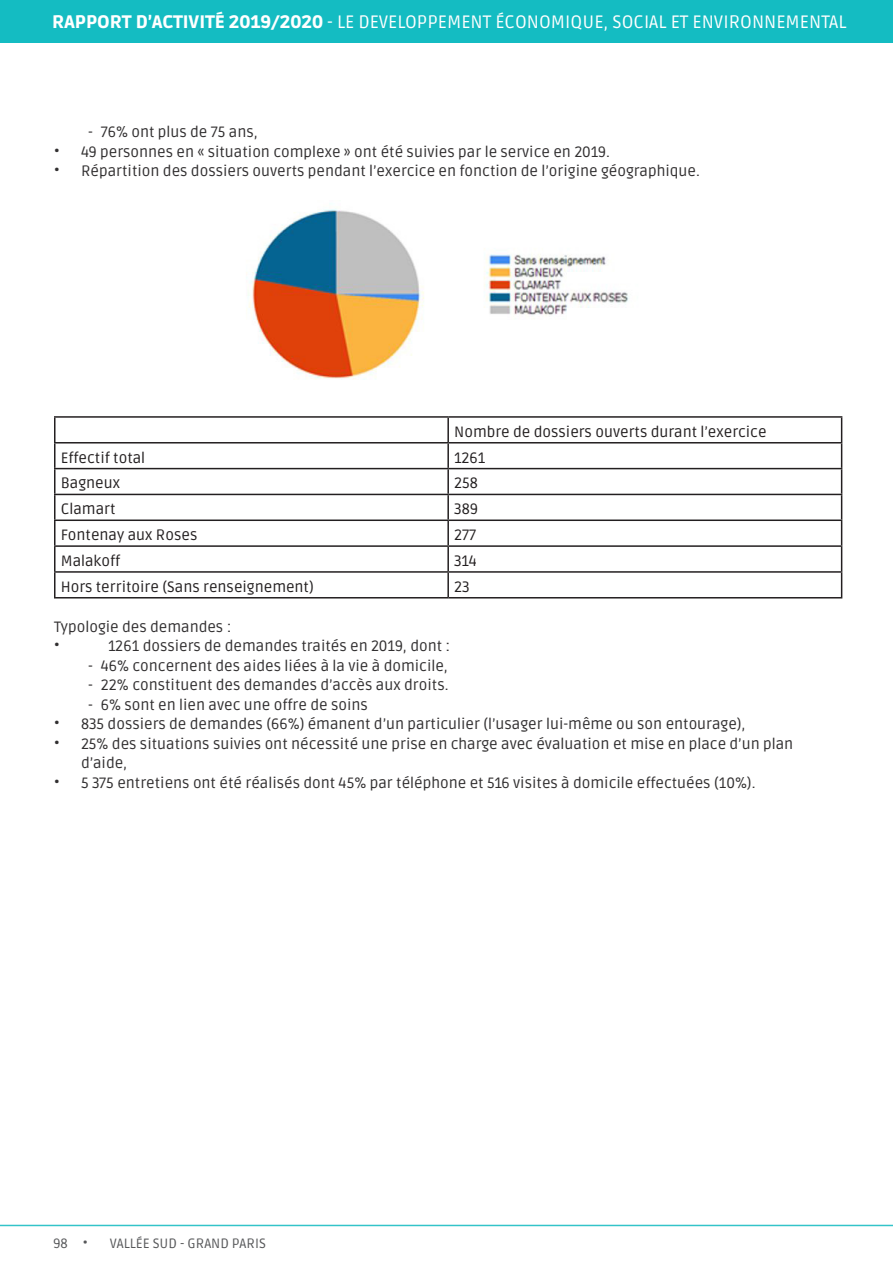
<style>
.page{position:relative;width:893px;height:1263px;background:#fff}
.page>*{position:absolute;margin:0;border:0;box-sizing:border-box;transform-origin:0 0}
.t1{font:18px "Ruda";color:#fff}
.t2{font:15px/19.5px "Ruda";color:#312f30}
.t3{font:15px "Ruda";color:#231f20}
.t4{font:13.5px "Ruda";color:#57585a}
.s1{font-weight:900}
</style>
<div class="page">
<div style="left:0;top:0;width:893px;height:43px;background:#14bcc2"></div>
<hr style="left:0;top:1225px;width:893px;height:1px;background:#00b6bc">
<hr style="left:54px;top:416px;width:394px;height:2px;background:#231f20">
<hr style="left:54px;top:418px;width:2px;height:24px;background:#231f20">
<hr style="left:448px;top:416px;width:394px;height:2px;background:#231f20">
<hr style="left:447px;top:418px;width:2px;height:24px;background:#231f20">
<hr style="left:54px;top:442px;width:394px;height:1px;background:#231f20">
<hr style="left:54px;top:443px;width:2px;height:25px;background:#231f20">
<hr style="left:448px;top:442px;width:394px;height:1px;background:#231f20">
<hr style="left:447px;top:443px;width:2px;height:25px;background:#231f20">
<hr style="left:54px;top:468px;width:394px;height:1px;background:#231f20">
<hr style="left:54px;top:469px;width:2px;height:25px;background:#231f20">
<hr style="left:448px;top:468px;width:394px;height:1px;background:#231f20">
<hr style="left:447px;top:469px;width:2px;height:25px;background:#231f20">
<hr style="left:54px;top:494px;width:394px;height:1px;background:#231f20">
<hr style="left:54px;top:495px;width:2px;height:24px;background:#231f20">
<hr style="left:448px;top:494px;width:394px;height:1px;background:#231f20">
<hr style="left:447px;top:495px;width:2px;height:24px;background:#231f20">
<hr style="left:54px;top:519px;width:394px;height:2px;background:#231f20">
<hr style="left:54px;top:521px;width:2px;height:24px;background:#231f20">
<hr style="left:448px;top:519px;width:394px;height:2px;background:#231f20">
<hr style="left:447px;top:521px;width:2px;height:24px;background:#231f20">
<hr style="left:54px;top:545px;width:394px;height:2px;background:#231f20">
<hr style="left:54px;top:547px;width:2px;height:24px;background:#231f20">
<hr style="left:448px;top:545px;width:394px;height:2px;background:#231f20">
<hr style="left:447px;top:547px;width:2px;height:24px;background:#231f20">
<hr style="left:54px;top:571px;width:394px;height:2px;background:#231f20">
<hr style="left:54px;top:573px;width:2px;height:24px;background:#231f20">
<hr style="left:448px;top:571px;width:394px;height:2px;background:#231f20">
<hr style="left:447px;top:573px;width:2px;height:24px;background:#231f20">
<svg style="left:841px;top:418px;width:1px;height:179px"></svg>
<hr style="left:54px;top:597px;width:394px;height:1px;background:#231f20">
<hr style="left:448px;top:597px;width:394px;height:1px;background:#231f20">
<img style="left:246px;top:209px;width:383px;height:171px">
<p class="t1" style="left:52px;top:12px;width:796px"><span class="s1">RAPPORT D’ACTIVITÉ 2019/2020</span> - LE DEVELOPPEMENT ÉCONOMIQUE, SOCIAL ET ENVIRONNEMENTAL</p>
<p class="t2" style="left:88px;top:122px;width:171px">- 76% ont plus de 75 ans,</p>
<p class="t2" style="left:54px;top:142px;width:557px">• 49 personnes en « situation complexe » ont été suivies par le service en 2019.</p>
<p class="t2" style="left:54px;top:161px;width:647px">• Répartition des dossiers ouverts pendant l’exercice en fonction de l’origine géographique.</p>
<p class="t3" style="left:454px;top:423px;width:314px">Nombre de dossiers ouverts durant l’exercice</p>
<p class="t3" style="left:61px;top:449px;width:86px">Effectif total</p>
<p class="t3" style="left:454px;top:449px;width:33px">1261</p>
<p class="t3" style="left:61px;top:475px;width:61px">Bagneux</p>
<p class="t3" style="left:454px;top:475px;width:25px">258</p>
<p class="t3" style="left:61px;top:501px;width:56px">Clamart</p>
<p class="t3" style="left:454px;top:501px;width:25px">389</p>
<p class="t3" style="left:61px;top:527px;width:138px">Fontenay aux Roses</p>
<p class="t3" style="left:454px;top:527px;width:24px">277</p>
<p class="t3" style="left:61px;top:553px;width:61px">Malakoff</p>
<p class="t3" style="left:454px;top:553px;width:24px">314</p>
<p class="t3" style="left:61px;top:578px;width:255px">Hors territoire (Sans renseignement)</p>
<p class="t3" style="left:454px;top:578px;width:17px">23</p>
<p class="t2" style="left:54px;top:617px;width:179px">Typologie des demandes :</p>
<p class="t2" style="left:54px;top:636px;width:7px">•</p>
<p class="t2" style="left:108px;top:636px;width:344px">1261 dossiers de demandes traités en 2019, dont :</p>
<p class="t2" style="left:88px;top:656px;width:361px">- 46% concernent des aides liées à la vie à domicile,</p>
<p class="t2" style="left:88px;top:675px;width:362px">- 22% constituent des demandes d’accès aux droits.</p>
<p class="t2" style="left:88px;top:695px;width:281px">- 6% sont en lien avec une offre de soins</p>
<p class="t2" style="left:54px;top:714px;width:693px">• 835 dossiers de demandes (66%) émanent d’un particulier (l’usager lui-même ou son entourage),</p>
<p class="t2" style="left:81px;top:734px;width:714px;text-indent:-27px">• 25% des situations suivies ont nécessité une prise en charge avec évaluation et mise en place d’un plan d’aide,</p>
<p class="t2" style="left:54px;top:773px;width:703px">• 5 375 entretiens ont été réalisés dont 45% par téléphone et 516 visites à domicile effectuées (10%).</p>
<p class="t4" style="left:53px;top:1236px;width:36px">98 •</p>
<p class="t4" style="left:110px;top:1236px;width:158px">VALLÉE SUD - GRAND PARIS</p>
</div>
